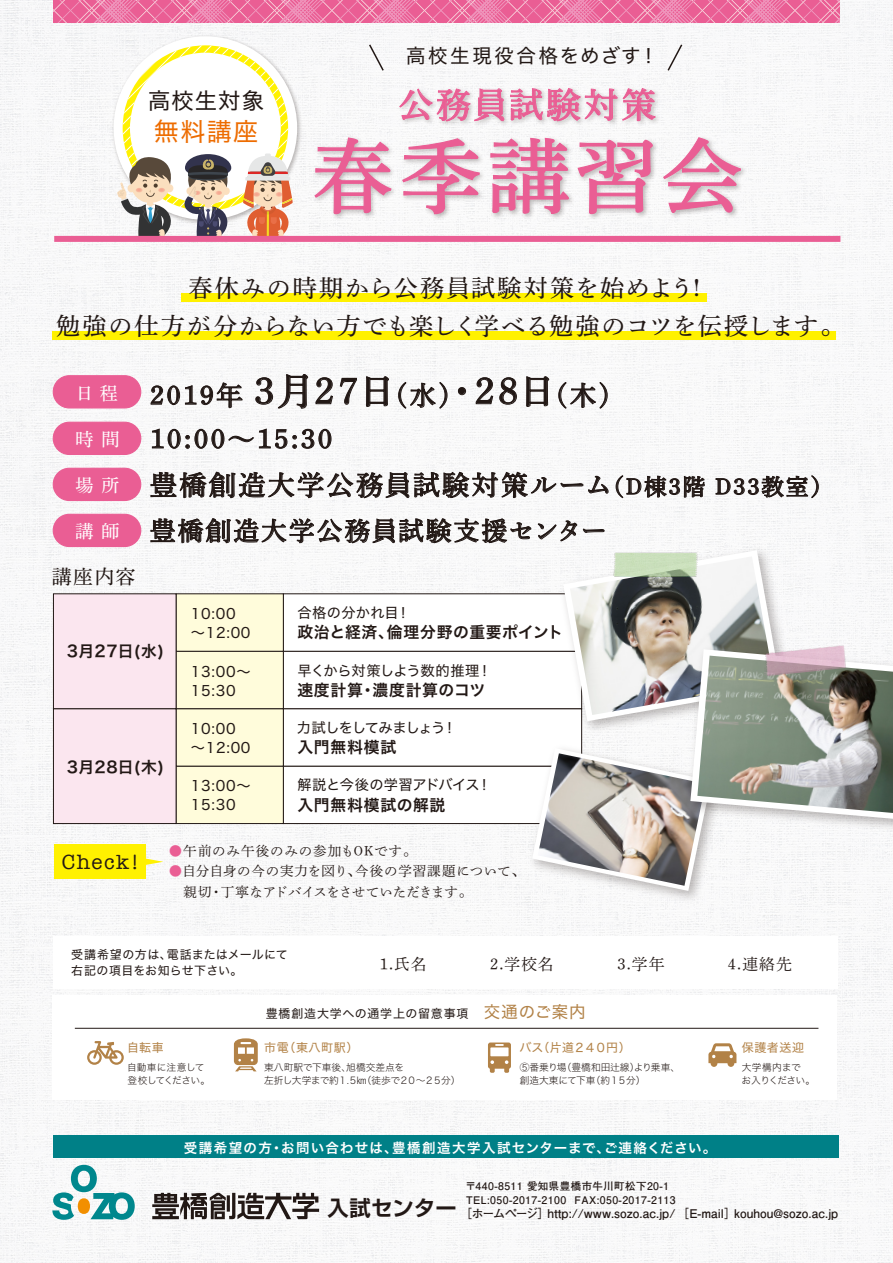
<style>
.page{position:relative;width:893px;height:1263px;background:#fff}
.page>*{position:absolute;margin:0;border:0;box-sizing:border-box;transform-origin:0 0}
.t1{font:81px "Shuei Min Pr 6 N M";letter-spacing:.08em;color:#ea5e94}
.t2{font:34.5px "Shuei Min Pr 6 N M";letter-spacing:.09em;color:#ea5e94}
.t3{font:27px/46px "Shuei Min Pr 6 N M";letter-spacing:.09em;color:#221815}
.t4{font:26.4px "Shuei Min Pr 6 N M";letter-spacing:.09em;color:#221815}
.t5{font:25.5px "Shuei Min Pr 6 N M";letter-spacing:.09em;color:#221815}
.t6{font:25.05px "Hiragino Sans W4";color:#ed6c00}
.t7{font:24.15px/38.1px "Shuei Min Pr 6 N M";letter-spacing:.06em;color:#221815;text-align:center}
.t8{font:22.2px "Hiragino Sans W4";letter-spacing:.05em;color:#221815}
.t9{font:700 21.3px "Shin Go Pro De";letter-spacing:.03em;color:#221815}
.t10{font:21px "American Typewriter";letter-spacing:.07em;color:#221815}
.t11{font:19.5px "Hiragino Sans W4";letter-spacing:.13em;color:#221815}
.t12{font:19.5px "Shuei Min Pr 6 N M";color:#221815}
.t13{font:18px "Shuei Min Pr 6 N M";color:#fff}
.t14{font:15.75px "Hiragino Sans W6";letter-spacing:.05em;color:#221815}
.t15{font:15.75px "Shuei Min Pr 6 N L";letter-spacing:.07em;color:#221815}
.t16{font:14.25px/18.9px "Hiragino Sans W4";letter-spacing:.02em;color:#221815}
.t17{font:14.25px "Hiragino Sans W4";letter-spacing:-.02em;color:#221815}
.t18{font:14.25px "Hiragino Sans W4";letter-spacing:-.025em;color:#221815}
.t19{font:14.25px "Hiragino Sans W4";letter-spacing:-.055em;color:#221815}
.t20{font:13.5px/20.2px "Shuei Min Pr 6 N L";letter-spacing:.035em;color:#221815}
.t21{font:13.5px "Hiragino Sans W6";letter-spacing:.09em;color:#fff}
.t22{font:13.5px "Shuei Min Pr 6 N L";letter-spacing:.06em;color:#221815}
.t23{font:700 12px "Futo Go B101 Pro";color:#221815}
.t24{font:12px/16.5px "Hiragino Sans W4";letter-spacing:.02em;color:#221815}
.t25{font:12px "Hiragino Sans W4";letter-spacing:.07em;color:#221815}
.t26{font:12px "Hiragino Sans W4";letter-spacing:.05em;color:#b28247}
.t27{font:12px "Hiragino Sans W4";letter-spacing:-.04em;color:#b28247}
.t28{font:700 10.5px/13.8px "Futo Go B101 Pro";letter-spacing:.04em;color:#221815}
.t29{font:9.75px/13.5px "Hiragino Sans W2";letter-spacing:-.03em;color:#221815}
.s1{font-size:37.5px}
.s2{font-size:18px;color:#fff}
.s3{font-size:22.5px}
.s4{color:#ea5e94}
.s5{font-size:16.5px;color:#b28247}
</style>
<div class="page">
<img style="left:0;top:0;width:893px;height:1263px">
<div style="left:283px;top:766px;width:299px;height:58px;background:#fff;border:1px solid #221815"></div>
<div style="left:176px;top:766px;width:108px;height:58px;background:#fffcdb;border:1px solid #221815"></div>
<div style="left:283px;top:708px;width:299px;height:58px;background:#fff"></div>
<div style="left:176px;top:708px;width:108px;height:58px;background:#fffcdb"></div>
<div style="left:283px;top:651px;width:299px;height:58px;background:#fff;border:1px solid #221815"></div>
<div style="left:176px;top:651px;width:108px;height:58px;background:#fffcdb;border:1px solid #221815"></div>
<div style="left:283px;top:594px;width:299px;height:57px;background:#fff"></div>
<div style="left:176px;top:594px;width:108px;height:57px;background:#fffcdb"></div>
<div style="left:53px;top:593px;width:124px;height:231px;background:#fbe6ef"></div>
<div style="left:181px;top:294px;width:526px;height:8px;background:#fff100"></div>
<div style="left:53px;top:332px;width:783px;height:8px;background:#fff100"></div>
<div style="left:54px;top:844px;width:92px;height:34px;background:#fff100"></div>
<svg style="left:146px;top:858px;width:17px;height:7px"></svg>
<img style="left:307px;top:82px;width:452px;height:154px">
<svg style="left:399px;top:88px;width:257px;height:34px"></svg>
<svg style="left:314px;top:137px;width:78px;height:78px"></svg>
<svg style="left:401px;top:138px;width:80px;height:77px"></svg>
<svg style="left:490px;top:137px;width:79px;height:78px"></svg>
<svg style="left:577px;top:139px;width:76px;height:76px"></svg>
<svg style="left:662px;top:136px;width:80px;height:78px"></svg>
<img style="left:110px;top:33px;width:195px;height:195px">
<svg style="left:117px;top:45px;width:178px;height:191px"></svg>
<div style="left:54px;top:236px;width:786px;height:6px;background:#ea5e94"></div>
<svg style="left:368px;top:43px;width:17px;height:29px"></svg>
<svg style="left:666px;top:43px;width:18px;height:29px"></svg>
<svg style="left:151px;top:382px;width:91px;height:26px"></svg>
<svg style="left:256px;top:374px;width:52px;height:35px"></svg>
<svg style="left:316px;top:377px;width:17px;height:27px"></svg>
<svg style="left:340px;top:378px;width:17px;height:27px"></svg>
<svg style="left:366px;top:376px;width:23px;height:31px"></svg>
<svg style="left:398px;top:382px;width:49px;height:27px"></svg>
<div style="left:458px;top:387px;width:8px;height:8px;border:1px solid #221815;border-radius:50%"></div>
<svg style="left:476px;top:377px;width:17px;height:27px"></svg>
<svg style="left:499px;top:377px;width:18px;height:28px"></svg>
<svg style="left:526px;top:376px;width:23px;height:31px"></svg>
<svg style="left:559px;top:382px;width:48px;height:27px"></svg>
<div style="left:53px;top:422px;width:88px;height:32px;background:#ea5e94;border-radius:16px"></div>
<div style="left:53px;top:422px;width:88px;height:33px;border:1px solid #ea5e94;border-radius:16px"></div>
<div style="left:53px;top:376px;width:88px;height:32px;background:#ea5e94;border-radius:16px"></div>
<div style="left:53px;top:375px;width:88px;height:33px;border:1px solid #ea5e94;border-radius:16px"></div>
<svg style="left:152px;top:429px;width:135px;height:20px"></svg>
<svg style="left:293px;top:429px;width:38px;height:20px"></svg>
<div style="left:53px;top:468px;width:88px;height:32px;background:#ea5e94;border-radius:16px"></div>
<div style="left:53px;top:468px;width:88px;height:33px;border:1px solid #ea5e94;border-radius:16px"></div>
<svg style="left:151px;top:472px;width:457px;height:26px"></svg>
<svg style="left:616px;top:475px;width:89px;height:23px"></svg>
<svg style="left:716px;top:475px;width:103px;height:23px"></svg>
<svg style="left:150px;top:518px;width:381px;height:25px"></svg>
<svg style="left:538px;top:520px;width:39px;height:21px"></svg>
<svg style="left:583px;top:529px;width:22px;height:4px"></svg>
<div style="left:53px;top:514px;width:88px;height:32px;background:#ea5e94;border-radius:16px"></div>
<div style="left:53px;top:514px;width:88px;height:33px;border:1px solid #ea5e94;border-radius:16px"></div>
<svg style="left:54px;top:0;width:786px;height:23px;background:#ec73a2"></svg>
<div style="left:53px;top:936px;width:785px;height:52px;background:#fff"></div>
<div style="left:54px;top:1135px;width:785px;height:23px;background:#008087"></div>
<svg style="left:152px;top:1193px;width:167px;height:26px"></svg>
<svg style="left:52px;top:1165px;width:83px;height:55px"></svg>
<div style="left:53px;top:995px;width:784px;height:105px;background:#fff"></div>
<svg style="left:234px;top:1038px;width:24px;height:33px"></svg>
<svg style="left:87px;top:1041px;width:37px;height:24px"></svg>
<svg style="left:488px;top:1042px;width:23px;height:31px"></svg>
<svg style="left:708px;top:1043px;width:28px;height:24px"></svg>
<hr style="left:75px;top:1028px;width:743px;height:1px;background:#221815">
<img style="left:554px;top:541px;width:244px;height:9px">
<img style="left:524px;top:764px;width:204px;height:144px">
<svg style="left:532px;top:550px;width:361px;height:341px"></svg>
<img style="left:697px;top:656px;width:196px;height:157px">
<img style="left:613px;top:553px;width:84px;height:23px">
<img style="left:762px;top:645px;width:84px;height:31px">
<h3 class="t8" style="left:148px;top:81px;width:117px">高校生対象</h3>
<h3 class="t6" style="left:154px;top:109px;width:106px">無料講座</h3>
<h3 class="t11" style="left:406px;top:38px;width:254px">高校生現役合格をめざす！</h3>
<h2 class="t2" style="left:399px;top:73px;width:259px">公務員試験対策</h2>
<h1 class="t1" style="left:312px;top:102px;width:432px">春季講習会</h1>
<h3 class="t7" style="left:56px;top:265px;width:790px">春休みの時期から公務員試験対策を始めよう!<br>勉強の仕方が分からない方でも楽しく学べる勉強のコツを伝授します。</h3>
<h3 class="t4" style="left:150px;top:371px;width:462px">2019年 <span class="s1">3月27日</span>(水)<span class="s1">・28日</span>(木)</h3>
<h3 class="t3" style="left:76px;top:412px;width:759px"><span class="s2">時 間</span> 10:00～1５:30<br><span class="s2">場 所</span> 豊橋創造大学公務員試験対策ルーム<span class="s3">（D棟3階 D33教室）</span></h3>
<h3 class="t5" style="left:76px;top:507px;width:532px"><span class="s2">講 師</span> 豊橋創造大学公務員試験支援センター</h3>
<h3 class="t13" style="left:76px;top:377px;width:44px">日 程</h3>
<h3 class="t12" style="left:52px;top:558px;width:85px">講座内容</h3>
<h3 class="t14" style="left:67px;top:637px;width:99px">3月27日(水)</h3>
<h3 class="t14" style="left:67px;top:752px;width:99px">3月28日(木)</h3>
<h3 class="t16" style="left:191px;top:603px;width:61px">10:00～12:00</h3>
<h3 class="t16" style="left:297px;top:602px;width:115px">合格の分かれ目！</h3>
<h3 class="t14" style="left:297px;top:618px;width:268px">政治と経済、倫理分野の重要ポイント</h3>
<h3 class="t16" style="left:191px;top:661px;width:61px">13:00～<br>15:30</h3>
<h3 class="t17" style="left:297px;top:657px;width:196px">早くから対策しよう数的推理！</h3>
<h3 class="t14" style="left:297px;top:676px;width:189px">速度計算・濃度計算のコツ</h3>
<h3 class="t16" style="left:191px;top:718px;width:61px">10:00～12:00</h3>
<h3 class="t19" style="left:297px;top:714px;width:161px">力試しをしてみましょう！</h3>
<h3 class="t14" style="left:297px;top:733px;width:100px">入門無料模試</h3>
<h3 class="t16" style="left:191px;top:775px;width:61px">13:00～<br>15:30</h3>
<h3 class="t18" style="left:297px;top:772px;width:196px">解説と今後の学習アドバイス！</h3>
<h3 class="t14" style="left:297px;top:790px;width:150px">入門無料模試の解説</h3>
<h3 class="t10" style="left:62px;top:846px;width:79px">Check!</h3>
<h3 class="t22" style="left:169px;top:839px;width:249px"><span class="s4">●</span>午前のみ午後のみの参加もOKです。</h3>
<h3 class="t20" style="left:169px;top:859px;width:358px"><span class="s4">●</span>自分自身の今の実力を図り、今後の学習課題について、　親切・丁寧なアドバイスをさせていただきます。</h3>
<p class="t24" style="left:71px;top:945px;width:218px">受講希望の方は、電話またはメールにて右記の項目をお知らせ下さい。</p>
<h3 class="t15" style="left:380px;top:949px;width:48px">1.氏名</h3>
<h3 class="t15" style="left:490px;top:949px;width:65px">2.学校名</h3>
<h3 class="t15" style="left:617px;top:949px;width:48px">3.学年</h3>
<h3 class="t15" style="left:728px;top:949px;width:82px">4.連絡先　</h3>
<p class="t26" style="left:127px;top:1036px;width:38px">自転車</p>
<p class="t29" style="left:127px;top:1059px;width:85px">自動車に注意して登校してください。</p>
<p class="t25" style="left:266px;top:1003px;width:322px">豊橋創造大学への通学上の留意事項 <span class="s5">交通のご案内</span></p>
<p class="t26" style="left:264px;top:1036px;width:96px">市電（東八町駅）</p>
<p class="t29" style="left:264px;top:1059px;width:198px">東八町駅で下車後、旭橋交差点を<br>左折し大学まで約１.５㎞（徒歩で２０～２５分）</p>
<p class="t27" style="left:519px;top:1036px;width:113px">バス（片道２４０円）</p>
<p class="t29" style="left:520px;top:1059px;width:162px">⑤番乗り場（豊橋和田辻線）より乗車、創造大東にて下車（約１５分）</p>
<h3 class="t21" style="left:184px;top:1135px;width:534px">受講希望の方・お問い合わせは、豊橋創造大学入試センターまで、ご連絡ください。</h3>
<p class="t26" style="left:742px;top:1036px;width:64px">保護者送迎</p>
<p class="t29" style="left:741px;top:1059px;width:75px">大学構内まで<br>お入りください。</p>
<h3 class="t9" style="left:327px;top:1190px;width:131px">入試センター</h3>
<p class="t28" style="left:465px;top:1178px;width:212px">〒440-8511 愛知県豊橋市牛川町松下20-1<br>TEL:050-2017-2100 FAX:050-2017-2113</p>
<p class="t23" style="left:460px;top:1204px;width:380px">［ホームページ］http://www.sozo.ac.jp/ ［E-mail］kouhou@sozo.ac.jp</p>
</div>
